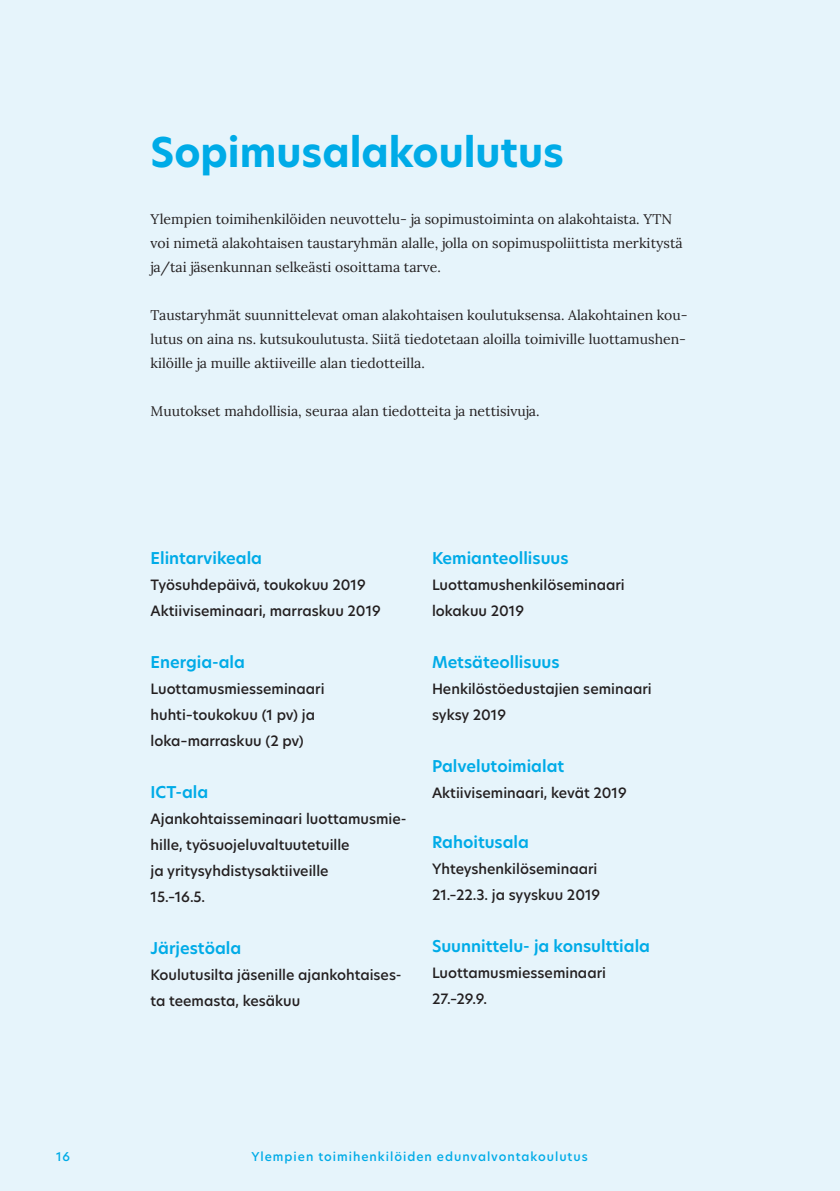
<style>
.page{position:relative;width:840px;height:1191px;background:#fff}
.page>*{position:absolute;margin:0;border:0;box-sizing:border-box;transform-origin:0 0}
.t1{font:700 40px "Hero New";color:#00abe7}
.t2{font:600 16px "Hero New";color:#00abe7}
.t3{font:500 14px/26px "Hero New";color:#231f20}
.t4{font:14px/24px "Lora";color:#231f20}
.t5{font:500 12px "Hero New";letter-spacing:.08em;color:#00abe7}
</style>
<div class="page">
<div style="left:0;top:0;width:839px;height:1191px;background:#e6f4fb"></div>
<h1 class="t1" style="left:150px;top:125px;width:415px">Sopimusalakoulutus</h1>
<p class="t4" style="left:150px;top:206px;width:533px">Ylempien toimihenkilöiden neuvottelu- ja sopimustoiminta on alakohtaista. YTN voi nimetä alakohtaisen taustaryhmän alalle, jolla on sopimuspoliittista merkitystä ja/tai jäsenkunnan selkeästi osoittama tarve.</p>
<p class="t4" style="left:150px;top:302px;width:538px;text-align:justify">Taustaryhmät suunnittelevat oman alakohtaisen koulutuksensa. Alakohtainen kou&shy;lutus on aina ns. kutsukoulutusta. Siitä tiedotetaan aloilla toimiville luottamushen&shy;kilöille ja muille aktiiveille alan tiedotteilla.</p>
<p class="t4" style="left:150px;top:398px;width:390px">Muutokset mahdollisia, seuraa alan tiedotteita ja nettisivuja.</p>
<p class="t2" style="left:150px;top:547px;width:113px">Elintarvikeala</p>
<p class="t3" style="left:150px;top:572px;width:232px">Työsuhdepäivä, toukokuu 2019<br>Aktiiviseminaari, marraskuu 2019</p>
<p class="t2" style="left:150px;top:651px;width:96px">Energia-ala</p>
<p class="t3" style="left:150px;top:676px;width:175px">Luottamusmiesseminaari huhti–toukokuu (1 pv) ja loka–marraskuu (2 pv)</p>
<p class="t2" style="left:150px;top:781px;width:59px">ICT-ala</p>
<p class="t3" style="left:150px;top:806px;width:257px">Ajankohtaisseminaari luottamusmie&shy;hille, työsuojeluvaltuutetuille<br>ja yritysyhdistysaktiiveille<br>15.–16.5.</p>
<p class="t2" style="left:150px;top:937px;width:92px">Järjestöala</p>
<p class="t3" style="left:150px;top:962px;width:252px">Koulutusilta jäsenille ajankohtaises&shy;ta teemasta, kesäkuu</p>
<p class="t2" style="left:432px;top:547px;width:138px">Kemianteollisuus</p>
<p class="t3" style="left:432px;top:572px;width:194px">Luottamushenkilöseminaari lokakuu 2019</p>
<p class="t2" style="left:432px;top:651px;width:129px">Metsäteollisuus</p>
<p class="t3" style="left:432px;top:676px;width:221px">Henkilöstöedustajien seminaari syksy 2019</p>
<p class="t2" style="left:432px;top:755px;width:134px">Palvelutoimialat</p>
<p class="t3" style="left:432px;top:780px;width:196px">Aktiiviseminaari, kevät 2019</p>
<p class="t2" style="left:432px;top:831px;width:98px">Rahoitusala</p>
<p class="t3" style="left:432px;top:856px;width:170px">Yhteyshenkilöseminaari<br>21.–22.3. ja syyskuu 2019</p>
<p class="t2" style="left:432px;top:935px;width:219px">Suunnittelu- ja konsulttiala</p>
<p class="t3" style="left:432px;top:960px;width:175px">Luottamusmiesseminaari<br>27.–29.9.</p>
<p class="t5" style="left:56px;top:1148px;width:16px">16</p>
<p class="t5" style="left:251px;top:1148px;width:337px">Ylempien toimihenkilöiden edunvalvontakoulutus</p>
</div>
